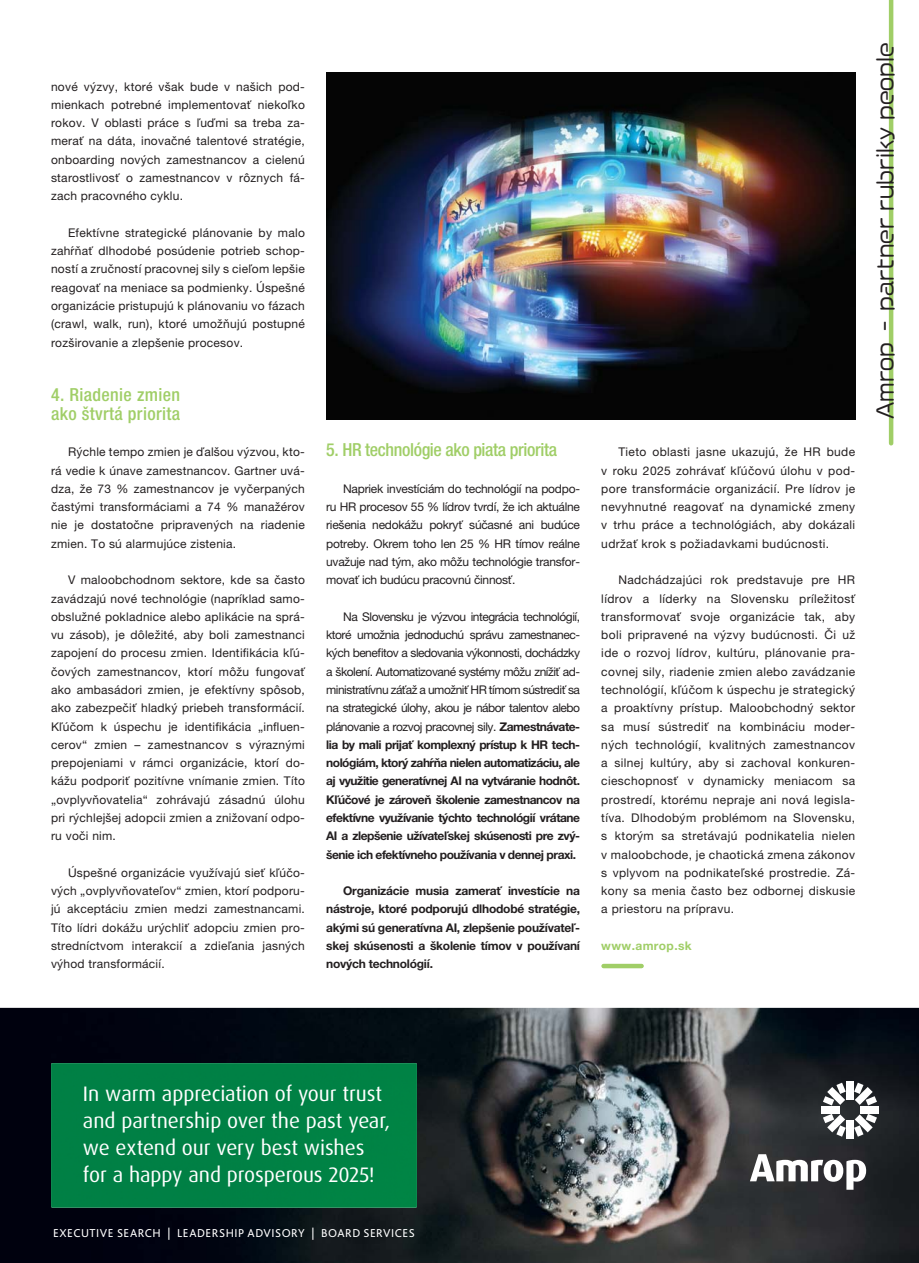
<style>
.page{position:relative;width:919px;height:1263px;background:#fff}
.page>*{position:absolute;margin:0;border:0;box-sizing:border-box;transform-origin:0 0}
.t1{font:21px/27px "Dax Pro";color:#fff}
.t2{font:21px "VDL Mega Maru Regular 90 pv RKSJ H";color:#231f20}
.t3{font:500 condensed 18px/18.3px "Helvetica Neue LT Pro";letter-spacing:.015em;color:#a0ce67}
.t4{font:500 condensed 18px "Helvetica Neue LT Pro";letter-spacing:-.02em;color:#a0ce67}
.t5{font:12px/18.3px "Helvetica Neue LT Pro";letter-spacing:.02em;color:#231f20;text-align:justify}
.t6{font:700 12px/18.3px "Helvetica Neue LT Pro";letter-spacing:-.03em;color:#231f20;text-align:justify}
.t7{font:12px "Bliss Pro";letter-spacing:.045em;color:#fff}
.t8{font:700 12px "Helvetica Neue LT Pro";letter-spacing:.03em;color:#a0ce67}
.s1{font-weight:400}
</style>
<div class="page">
<div style="left:888px;top:0;width:5px;height:443px;background:#a0ce67"></div>
<hr style="left:603px;top:964px;width:38px;height:4px;background:#a0ce67">
<img style="left:0;top:1008px;width:918px;height:255px">
<div style="left:51px;top:1063px;width:366px;height:145px;background:#008145"></div>
<div style="left:846px;top:1081px;width:7px;height:18px;background:#fff"></div>
<div style="left:846px;top:1120px;width:7px;height:18px;background:#fff"></div>
<div style="left:821px;top:1106px;width:18px;height:7px;background:#fff"></div>
<div style="left:860px;top:1106px;width:18px;height:7px;background:#fff"></div>
<svg style="left:822px;top:1083px;width:23px;height:22px"></svg>
<svg style="left:854px;top:1114px;width:22px;height:23px"></svg>
<svg style="left:822px;top:1114px;width:23px;height:23px"></svg>
<svg style="left:854px;top:1083px;width:22px;height:22px"></svg>
<svg style="left:749px;top:1154px;width:117px;height:36px"></svg>
<img style="left:326px;top:72px;width:529px;height:348px">
<p class="t5" style="left:51px;top:79px;width:255px">nové výzvy, ktoré však bude v našich pod&shy;mienkach potrebné implementovať niekoľko rokov. V oblasti práce s ľuďmi sa treba za&shy;merať na dáta, inovačné talentové stratégie, onboarding nových zamestnancov a cielenú starostlivosť o zamestnancov v rôznych fá&shy;zach pracovného cyklu.</p>
<p class="t5" style="left:51px;top:225px;width:255px;text-indent:17px">Efektívne strategické plánovanie by malo zahŕňať dlhodobé posúdenie potrieb schop&shy;ností a zručností pracovnej sily s cieľom lepšie reagovať na meniace sa podmienky. Úspešné organizácie pristupujú k plánovaniu vo fázach (crawl, walk, run), ktoré umožňujú postupné rozširovanie a zlepšenie procesov.</p>
<h2 class="t3" style="left:51px;top:388px;width:131px">4. Riadenie zmien ako štvrtá priorita</h2>
<p class="t5" style="left:51px;top:444px;width:255px;text-indent:17px">Rýchle tempo zmien je ďalšou výzvou, kto&shy;rá vedie k únave zamestnancov. Gartner uvá&shy;dza, že 73 % zamestnancov je vyčerpaných častými transformáciami a 74 % manažérov nie je dostatočne pripravených na riadenie zmien. To sú alarmujúce zistenia.</p>
<p class="t5" style="left:51px;top:572px;width:255px;text-indent:17px">V maloobchodnom sektore, kde sa často zavádzajú nové technológie (napríklad samo&shy;obslužné pokladnice alebo aplikácie na sprá&shy;vu zásob), je dôležité, aby boli zamestnanci zapojení do procesu zmien. Identifikácia kľú&shy;čových zamestnancov, ktorí môžu fungovať ako ambasádori zmien, je efektívny spôsob, ako zabezpečiť hladký priebeh transformácií.<br>Kľúčom k úspechu je identifikácia „influen&shy;cerov“ zmien – zamestnancov s výraznými prepojeniami v rámci organizácie, ktorí do&shy;kážu podporiť pozitívne vnímanie zmien. Títo „ovplyvňovatelia“ zohrávajú zásadnú úlohu pri rýchlejšej adopcii zmien a znižovaní odpo&shy;ru voči nim.</p>
<p class="t5" style="left:51px;top:865px;width:255px;text-indent:17px">Úspešné organizácie využívajú sieť kľúčo&shy;vých „ovplyvňovateľov“ zmien, ktorí podporu&shy;jú akceptáciu zmien medzi zamestnancami.<br>Títo lídri dokážu urýchliť adopciu zmien pro&shy;stredníctvom interakcií a zdieľania jasných výhod transformácií.</p>
<h2 class="t4" style="left:326px;top:443px;width:232px">5. HR technológie ako piata priorita</h2>
<p class="t5" style="left:326px;top:481px;width:255px;text-indent:17px">Napriek investíciám do technológií na podpo&shy;ru HR procesov 55 % lídrov tvrdí, že ich aktuálne riešenia nedokážu pokryť súčasné ani budúce potreby. Okrem toho len 25 % HR tímov reálne uvažuje nad tým, ako môžu technológie transfor&shy;movať ich budúcu pracovnú činnosť.</p>
<p class="t6" style="left:326px;top:609px;width:255px;text-indent:17px"><span class="s1">Na Slovensku je výzvou integrácia technológií, ktoré umožnia jednoduchú správu zamestnanec&shy;kých benefitov a sledovania výkonnosti, dochádzky a školení. Automatizované systémy môžu znížiť ad&shy;ministratívnu záťaž a umožniť HR tímom sústrediť sa na strategické úlohy, akou je nábor talentov alebo plánovanie a rozvoj pracovnej sily.</span> Zamestnávate&shy;lia by mali prijať komplexný prístup k HR tech&shy;nológiám, ktorý zahŕňa nielen automatizáciu, ale aj využitie generatívnej AI na vytváranie hodnôt.<br>Kľúčové je zároveň školenie zamestnancov na efektívne využívanie týchto technológií vrátane AI a zlepšenie užívateľskej skúsenosti pre zvý&shy;šenie ich efektívneho používania v dennej praxi.</p>
<p class="t6" style="left:326px;top:883px;width:255px;text-indent:17px">Organizácie musia zamerať investície na nástroje, ktoré podporujú dlhodobé stratégie, akými sú generatívna AI, zlepšenie používateľ&shy;skej skúsenosti a školenie tímov v používaní nových technológií.</p>
<p class="t5" style="left:601px;top:444px;width:255px;text-indent:17px">Tieto oblasti jasne ukazujú, že HR bude v roku 2025 zohrávať kľúčovú úlohu v pod&shy;pore transformácie organizácií. Pre lídrov je nevyhnutné reagovať na dynamické zmeny v trhu práce a technológiách, aby dokázali udržať krok s požiadavkami budúcnosti.</p>
<p class="t5" style="left:601px;top:572px;width:255px;text-indent:17px">Nadchádzajúci rok predstavuje pre HR lídrov a líderky na Slovensku príležitosť transformovať svoje organizácie tak, aby boli pripravené na výzvy budúcnosti. Či už ide o rozvoj lídrov, kultúru, plánovanie pra&shy;covnej sily, riadenie zmien alebo zavádzanie technológií, kľúčom k úspechu je strategický a proaktívny prístup. Maloobchodný sektor sa musí sústrediť na kombináciu moder&shy;ných technológií, kvalitných zamestnancov a silnej kultúry, aby si zachoval konkuren&shy;cieschopnosť v dynamicky meniacom sa prostredí, ktorému nepraje ani nová legisla&shy;tíva. Dlhodobým problémom na Slovensku, s ktorým sa stretávajú podnikatelia nielen v maloobchode, je chaotická zmena zákonov s vplyvom na podnikateľské prostredie. Zá&shy;kony sa menia často bez odbornej diskusie a priestoru na prípravu.</p>
<p class="t8" style="left:601px;top:941px;width:92px">www.amrop.sk</p>
<h1 class="t2" style="left:877px;top:419px;width:378px;rotate:-90deg">Amrop｠‒ partner rubriky people</h1>
<h1 class="t1" style="left:83px;top:1080px;width:309px">In warm appreciation of your trust and partnership over the past year, we extend our very best wishes for a happy and prosperous 2025!</h1>
<p class="t7" style="left:53px;top:1226px;width:363px">EXECUTIVE SEARCH | LEADERSHIP ADVISORY | BOARD SERVICES</p>
</div>
